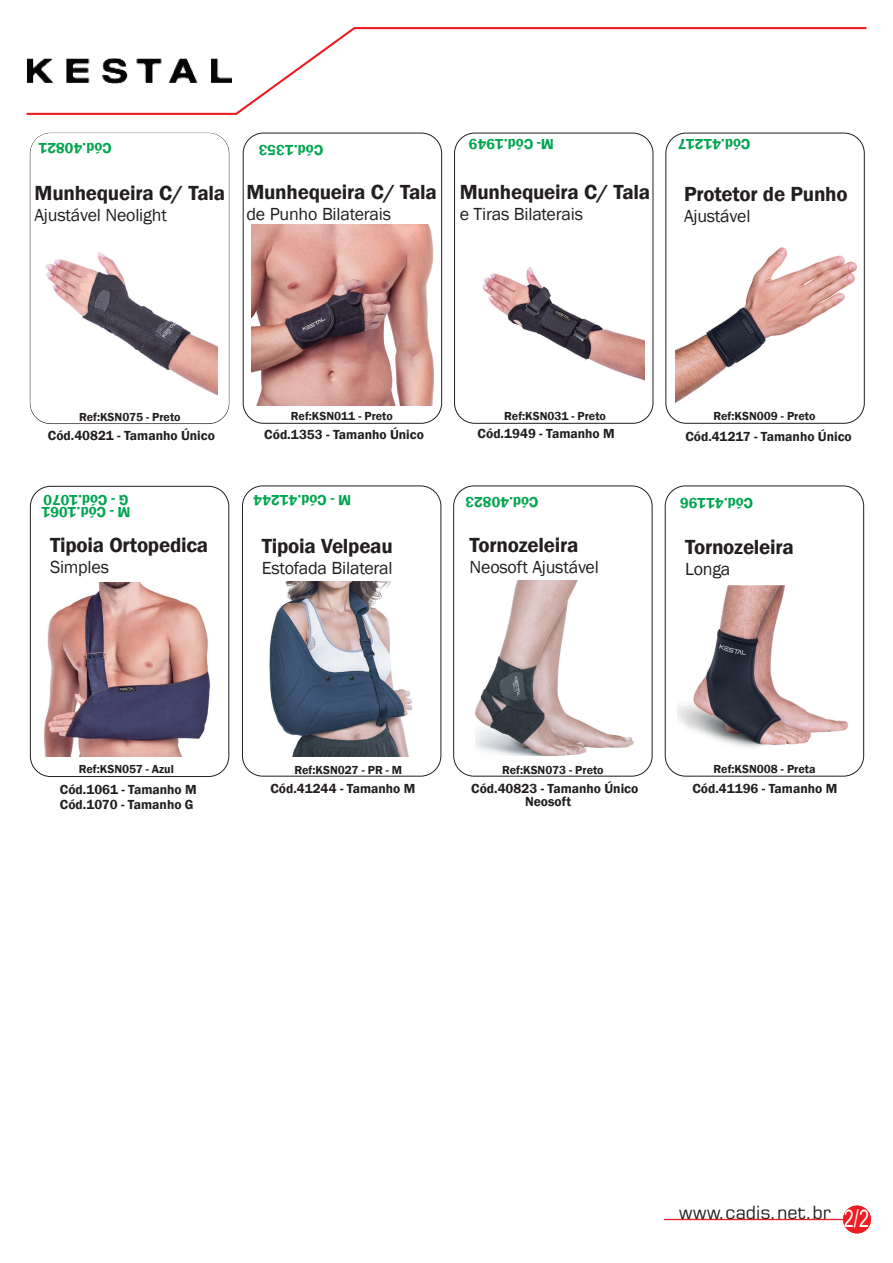
<style>
.page{position:relative;width:893px;height:1263px;background:#fff}
.page>*{position:absolute;margin:0;border:0;box-sizing:border-box;transform-origin:0 0}
.t1{font:600 21px "Franklin Gothic";letter-spacing:-.015em;color:#231f20}
.t2{font:18px "Franklin Gothic";letter-spacing:-.015em;color:#231f20}
.t3{font:18px "Square 721 BT";color:#231f20}
.t4{font:600 15px/12px "Franklin Gothic";color:#00a54f}
.t5{font:600 13.5px/13px "Franklin Gothic";color:#231f20}
.t6{font:600 12px "Franklin Gothic";color:#231f20}
.s1{font-family:"Arial";font-size:24.3px;color:#fff}
</style>
<div class="page">
<svg style="left:26px;top:27px;width:841px;height:88px"></svg>
<hr style="left:664px;top:1219px;width:198px;height:1px;background:#ee1d23">
<div style="left:843px;top:1205px;width:28px;height:28px;background:#ee1d23;border-radius:14px"></div>
<div style="left:454px;top:133px;width:199px;height:291px;border:1px solid #231f20;border-radius:20px"></div>
<div style="left:243px;top:133px;width:199px;height:291px;border:1px solid #231f20;border-radius:20px"></div>
<div style="left:30px;top:486px;width:199px;height:291px;border:1px solid #231f20;border-radius:20px"></div>
<div style="left:453px;top:485px;width:199px;height:291px;border:1px solid #231f20;border-radius:20px"></div>
<img style="left:45px;top:252px;width:172px;height:143px">
<div style="left:665px;top:133px;width:200px;height:291px;border:1px solid #231f20;border-radius:20px"></div>
<img style="left:44px;top:582px;width:167px;height:175px">
<img style="left:252px;top:224px;width:181px;height:182px">
<img style="left:482px;top:267px;width:162px;height:114px">
<img style="left:675px;top:247px;width:182px;height:156px">
<div style="left:665px;top:485px;width:199px;height:291px;border:1px solid #231f20;border-radius:20px"></div>
<div style="left:242px;top:485px;width:199px;height:291px;border:1px solid #231f20;border-radius:20px"></div>
<img style="left:269px;top:582px;width:144px;height:175px">
<img style="left:475px;top:581px;width:159px;height:175px">
<img style="left:677px;top:586px;width:171px;height:162px">
<p class="t4" style="left:112px;top:154px;width:75px;rotate:-180deg">Cód.40821</p>
<h1 class="t1" style="left:35px;top:180px;width:192px">Munhequeira C/ Tala</h1>
<h2 class="t2" style="left:35px;top:204px;width:134px">Ajustável Neolight</h2>
<p class="t4" style="left:323px;top:156px;width:66px;rotate:-180deg">Cód.1353</p>
<h1 class="t1" style="left:246px;top:179px;width:192px">Munhequeira C/ Tala</h1>
<h2 class="t2" style="left:246px;top:203px;width:146px">de Punho Bilaterais</h2>
<p class="t4" style="left:554px;top:150px;width:87px;rotate:-180deg">M- Cód.1949</p>
<h1 class="t1" style="left:460px;top:179px;width:192px">Munhequeira C/ Tala</h1>
<h2 class="t2" style="left:460px;top:203px;width:125px">e Tiras Bilaterais</h2>
<p class="t4" style="left:750px;top:150px;width:74px;rotate:-180deg">Cód.41217</p>
<h1 class="t1" style="left:684px;top:181px;width:165px">Protetor de Punho</h1>
<h2 class="t2" style="left:684px;top:205px;width:68px">Ajustável</h2>
<p class="t6" style="left:79px;top:410px;width:103px">Ref:KSN075 - Preto</p>
<p class="t5" style="left:48px;top:429px;width:168px">Cód.40821 - Tamanho Único</p>
<p class="t6" style="left:291px;top:409px;width:103px">Ref:KSN011 - Preto</p>
<p class="t5" style="left:264px;top:428px;width:161px">Cód.1353 - Tamanho Único</p>
<p class="t6" style="left:504px;top:409px;width:103px">Ref:KSN031 - Preto</p>
<p class="t5" style="left:478px;top:427px;width:139px">Cód.1949 - Tamanho M</p>
<p class="t6" style="left:713px;top:409px;width:103px">Ref:KSN009 - Preto</p>
<p class="t5" style="left:685px;top:430px;width:168px">Cód.41217 - Tamanho Único</p>
<p class="t4" style="left:130px;top:518px;width:90px;rotate:-180deg">M - Cód.1061<br>G - Cód.1070</p>
<p class="t4" style="left:351px;top:506px;width:99px;rotate:-180deg">M - Cód.41244</p>
<p class="t4" style="left:539px;top:507px;width:75px;rotate:-180deg">Cód.40823</p>
<p class="t4" style="left:753px;top:509px;width:75px;rotate:-180deg">Cód.41196</p>
<h1 class="t1" style="left:50px;top:532px;width:160px">Tipoia Ortopedica</h1>
<h2 class="t2" style="left:50px;top:556px;width:61px">Simples</h2>
<h1 class="t1" style="left:262px;top:533px;width:132px">Tipoia Velpeau</h1>
<h2 class="t2" style="left:262px;top:557px;width:132px">Estofada Bilateral</h2>
<h1 class="t1" style="left:470px;top:532px;width:110px">Tornozeleira</h1>
<h2 class="t2" style="left:470px;top:556px;width:131px">Neosoft Ajustável</h2>
<h1 class="t1" style="left:685px;top:534px;width:110px">Tornozeleira</h1>
<h2 class="t2" style="left:685px;top:558px;width:47px">Longa</h2>
<p class="t6" style="left:79px;top:762px;width:97px">Ref:KSN057 - Azul</p>
<p class="t6" style="left:295px;top:762px;width:109px">Ref:KSN027 - PR - M</p>
<p class="t5" style="left:60px;top:783px;width:138px">Cód.1061 - Tamanho M</p>
<p class="t5" style="left:270px;top:782px;width:147px">Cód.41244 - Tamanho M</p>
<p class="t5" style="left:60px;top:798px;width:135px">Cód.1070 - Tamanho G</p>
<p class="t6" style="left:502px;top:762px;width:103px">Ref:KSN073 - Preto</p>
<p class="t5" style="left:525px;top:782px;width:115px;text-indent:-54px">Cód.40823 - Tamanho Único<br>Neosoft</p>
<p class="t6" style="left:714px;top:762px;width:104px">Ref:KSN008 - Preta</p>
<p class="t5" style="left:692px;top:782px;width:146px">Cód.41196 - Tamanho M</p>
<h2 class="t3" style="left:679px;top:1201px;width:192px">www.cadis.net.br <span class="s1">2/2</span></h2>
</div>
